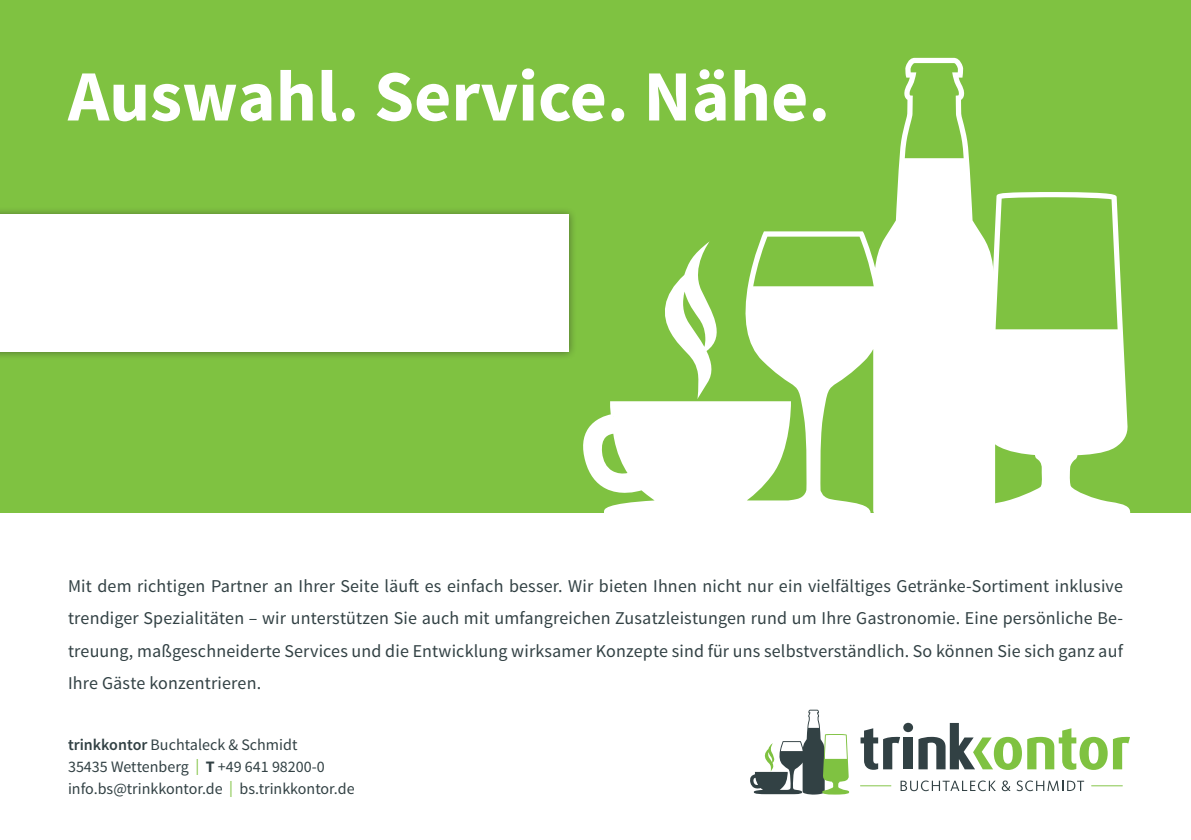
<style>
.page{position:relative;width:1191px;height:840px;background:#fff}
.page>*{position:absolute;margin:0;border:0;box-sizing:border-box;transform-origin:0 0}
.t1{font:700 72px "Source Sans Pro";color:#fff}
.t2{font:18px/32px "Source Sans Pro";letter-spacing:.01em;color:#324144;text-align:justify}
.t3{font:16px/22px "Source Sans Pro";color:#324144}
.s1{font-weight:600}
.s2{color:#7fc241}
.s3{font-weight:700}
</style>
<div class="page">
<div style="left:0;top:0;width:1191px;height:512px;background:#7fc241"></div>
<svg style="left:581px;top:58px;width:400px;height:455px"></svg>
<svg style="left:981px;top:192px;width:149px;height:320px;fill:#fff"></svg>
<svg style="left:661px;top:241px;width:66px;height:158px"></svg>
<div style="left:0;top:206px;width:577px;height:153px;background:#231f20;opacity:.5"></div>
<div style="left:0;top:214px;width:569px;height:137px;background:#fff"></div>
<svg style="left:1113px;top:736px;width:17px;height:32px"></svg>
<svg style="left:860px;top:728px;width:40px;height:41px"></svg>
<div style="left:904px;top:737px;width:9px;height:31px;background:#324144"></div>
<div style="left:903px;top:722px;width:10px;height:9px;background:#324144;border-radius:50%"></div>
<svg style="left:918px;top:723px;width:189px;height:46px"></svg>
<svg style="left:750px;top:709px;width:99px;height:85px"></svg>
<svg style="left:900px;top:780px;width:110px;height:10px"></svg>
<svg style="left:1016px;top:780px;width:68px;height:10px"></svg>
<h1 class="t1" style="left:68px;top:50px;width:763px">Auswahl. Service. Nähe.</h1>
<p class="t2" style="left:68px;top:570px;width:1056px">Mit dem richtigen Partner an Ihrer Seite läuft es einfach besser. Wir bieten Ihnen nicht nur ein vielfältiges Getränke-Sortiment inklusive trendiger Spezialitäten – wir unterstützen Sie auch mit umfangreichen Zusatzleistungen rund um Ihre Gastronomie. Eine persönliche Be&shy;treuung, maßgeschneiderte Services und die Entwicklung wirksamer Konzepte sind für uns selbstverständlich. So können Sie sich ganz auf Ihre Gäste konzentrieren.</p>
<p class="t3" style="left:68px;top:733px;width:288px"><span class="s1">trinkkontor</span> Buchtaleck &amp; Schmidt<br>35435 Wettenberg <span class="s2">|</span> <span class="s3">T</span> +49 641 98200-0 info.bs@trinkkontor.de <span class="s2">|</span> bs.trinkkontor.de</p>
</div>
